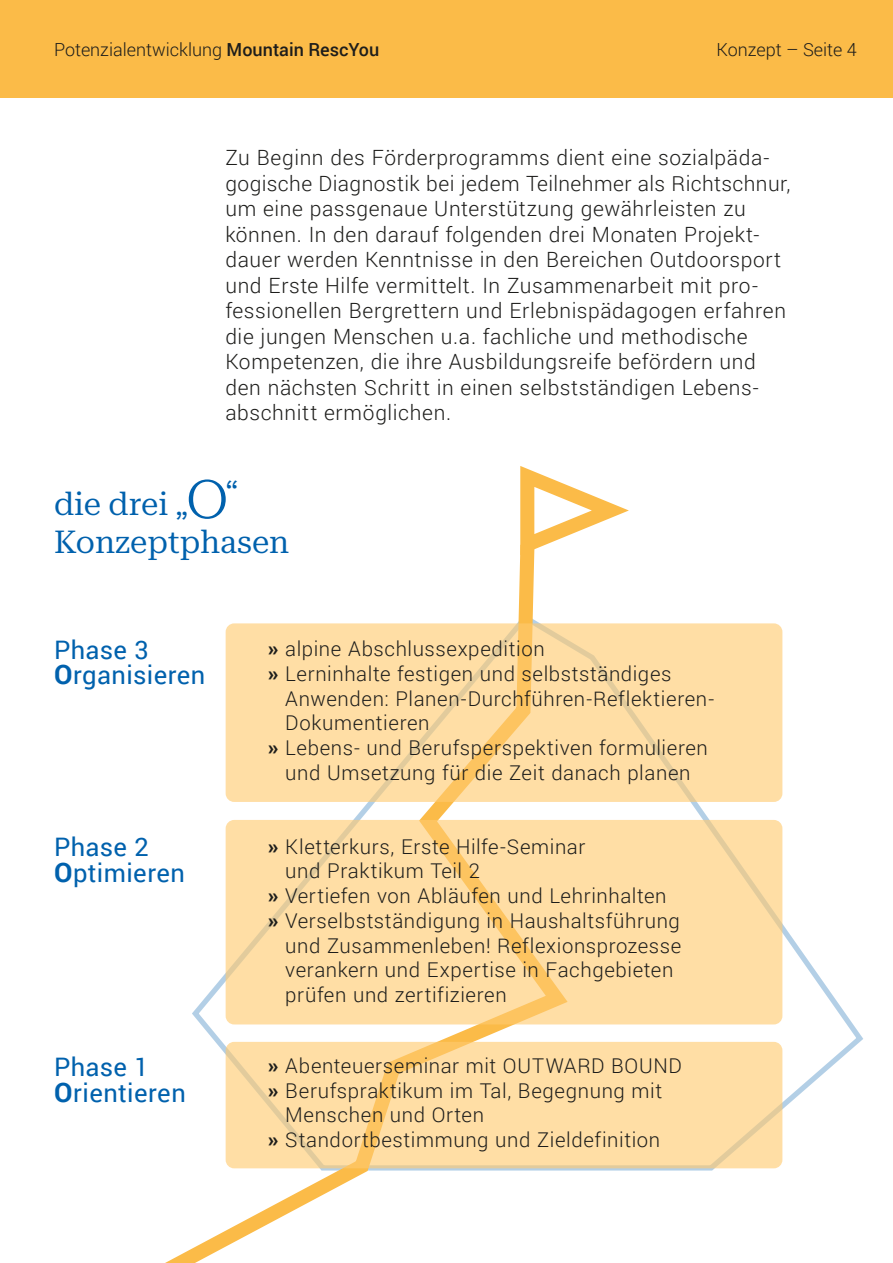
<style>
.page{position:relative;width:893px;height:1263px;background:#fff}
.page>*{position:absolute;margin:0;border:0;box-sizing:border-box;transform-origin:0 0}
.t1{font:31.5px "Roboto Serif 72 pt";color:#0061ad}
.t2{font:25.5px "Roboto";letter-spacing:.015em;color:#0061ad}
.t3{font:300 21px/25.5px "Roboto";letter-spacing:.03em;color:#1d1d1b}
.t4{font:300 20.4px/24.8px "Roboto";letter-spacing:.03em;color:#1d1d1b}
.t5{font:300 18px "Roboto";color:#1d1d1b}
.s1{font-weight:500}
.s2{font-weight:300;font-size:54px}
.s3{font-weight:700;font-size:27px}
.s4{font-weight:900}
</style>
<div class="page">
<svg style="left:578px;top:623px;width:285px;height:548px"></svg>
<svg style="left:165px;top:565px;width:413px;height:698px"></svg>
<svg style="left:519px;top:466px;width:110px;height:99px"></svg>
<div style="left:226px;top:623px;width:556px;height:179px;background:#ffdea5;border-radius:9px"></div>
<div style="left:226px;top:820px;width:556px;height:204px;background:#ffdea5;border-radius:9px"></div>
<svg style="left:226px;top:1042px;width:556px;height:126px;background:#fddca2"></svg>
<div style="left:0;top:0;width:893px;height:98px;background:#fbbb48"></div>
<p class="t5" style="left:54px;top:37px;width:327px">Potenzialentwicklung <span class="s1">Mountain RescYou</span></p>
<p class="t5" style="left:717px;top:37px;width:142px">Konzept – Seite 4</p>
<p class="t3" style="left:225px;top:144px;width:567px">Zu Beginn des Förderprogramms dient eine sozialpäda--- gogische Diagnostik bei jedem Teilnehmer als Richtschnur, um eine passgenaue Unterstützung gewährleisten zu können. In den darauf folgenden drei Monaten Projekt&shy;dauer werden Kenntnisse in den Bereichen Outdoorsport und Erste Hilfe vermittelt. In Zusammenarbeit mit pro&shy;fessionellen Bergrettern und Erlebnispädagogen erfahren die jungen Menschen u.a. fachliche und methodische Kompetenzen, die ihre Ausbildungsreife befördern und den nächsten Schritt in einen selbstständigen Lebens&shy;abschnitt ermöglichen.</p>
<p class="t1" style="left:54px;top:479px;width:186px">die drei „<span class="s2">O</span>“</p>
<p class="t1" style="left:54px;top:517px;width:237px">Konzeptphasen</p>
<p class="t2" style="left:54px;top:632px;width:96px">Phase 3</p>
<p class="t2" style="left:54px;top:657px;width:153px"><span class="s3">O</span>rganisieren</p>
<p class="t4" style="left:268px;top:636px;width:278px"><span class="s4">»</span> alpine Abschlussexpedition</p>
<p class="t4" style="left:285px;top:661px;width:430px;text-indent:-17px"><span class="s4">»</span> Lerninhalte festigen und selbstständiges<br>Anwenden: Planen-Durchführen-Reflektieren-<br>Dokumentieren</p>
<p class="t4" style="left:268px;top:735px;width:441px;text-align:center"><span class="s4">»</span> Lebens- und Berufsperspektiven formulieren und Umsetzung für die Zeit danach planen</p>
<p class="t2" style="left:54px;top:829px;width:96px">Phase 2</p>
<p class="t2" style="left:54px;top:854px;width:133px"><span class="s3">O</span>ptimieren</p>
<p class="t4" style="left:285px;top:833px;width:302px;text-indent:-17px"><span class="s4">»</span> Kletterkurs, Erste Hilfe-Seminar und Praktikum Teil 2</p>
<p class="t4" style="left:268px;top:883px;width:400px"><span class="s4">»</span> Vertiefen von Abläufen und Lehrinhalten</p>
<p class="t4" style="left:285px;top:907px;width:397px;text-indent:-17px"><span class="s4">»</span> Verselbstständigung in Haushaltsführung und Zusammenleben! Reflexionsprozesse verankern und Expertise in Fachgebieten prüfen und zertifizieren</p>
<p class="t2" style="left:54px;top:1049px;width:96px">Phase 1</p>
<p class="t2" style="left:54px;top:1075px;width:133px"><span class="s3">O</span>rientieren</p>
<p class="t4" style="left:268px;top:1052px;width:415px"><span class="s4">»</span> Abenteuerseminar mit OUTWARD BOUND</p>
<p class="t4" style="left:285px;top:1077px;width:378px;text-indent:-17px"><span class="s4">»</span> Berufspraktikum im Tal, Begegnung mit<br>Menschen und Orten</p>
<p class="t4" style="left:268px;top:1127px;width:394px"><span class="s4">»</span> Standortbestimmung und Zieldefinition</p>
</div>
